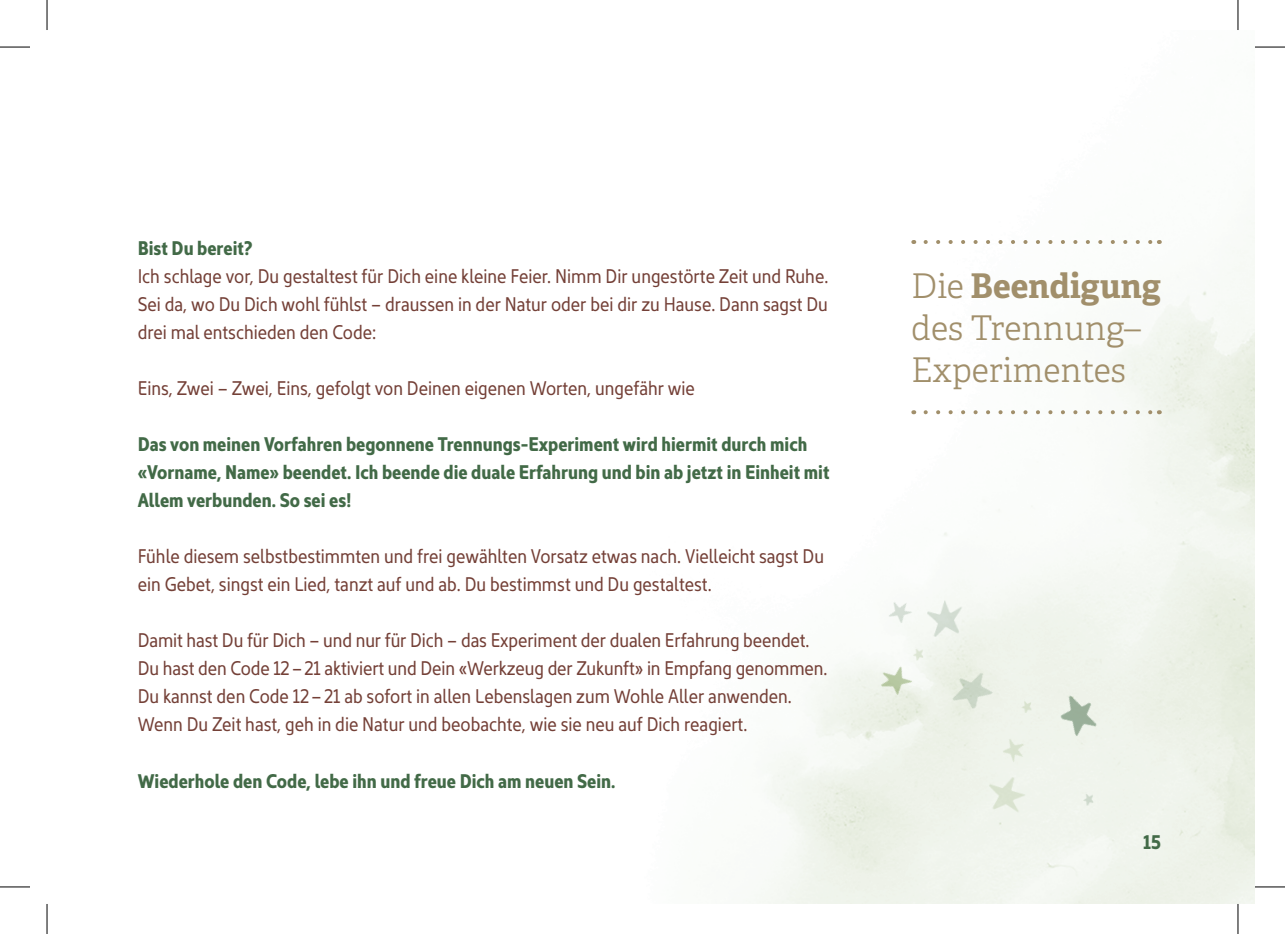
<style>
.page{position:relative;width:1285px;height:934px;background:#fff}
.page>*{position:absolute;margin:0;border:0;box-sizing:border-box;transform-origin:0 0}
.t1{font:34px/42px "Adelle PE Lt";color:#a18f6b}
.t2{font:700 34px "Adelle PE";color:#a18f6b}
.t3{font:20px/28px "Kyrial Sans Pro Regular Cond";color:#744037}
.t4{font:20px/28px "Kyrial Sans Pro Bold Cond";color:#426a47}
.s1{font-family:"Adelle PE Lt";font-weight:400}
</style>
<div class="page">
<svg style="left:925px;top:240px;width:227px;height:4px"></svg>
<svg style="left:925px;top:410px;width:227px;height:4px"></svg>
<img style="left:922px;top:595px;width:46px;height:46px">
<img style="left:983px;top:772px;width:46px;height:46px">
<img style="left:872px;top:657px;width:47px;height:46px">
<img style="left:940px;top:659px;width:60px;height:60px">
<img style="left:1049px;top:682px;width:60px;height:61px">
<img style="left:1018px;top:698px;width:14px;height:15px">
<img style="left:910px;top:645px;width:13px;height:15px">
<img style="left:1080px;top:790px;width:14px;height:15px">
<img style="left:882px;top:594px;width:35px;height:35px">
<img style="left:995px;top:732px;width:35px;height:35px">
<hr style="left:0;top:47px;width:30px;height:1px;background:#000">
<hr style="left:1255px;top:47px;width:30px;height:1px;background:#000">
<hr style="left:0;top:886px;width:30px;height:1px;background:#000">
<hr style="left:1255px;top:886px;width:30px;height:1px;background:#000">
<hr style="left:47px;top:0;width:1px;height:30px;background:#000">
<hr style="left:47px;top:903px;width:1px;height:30px;background:#000">
<hr style="left:1237px;top:0;width:1px;height:30px;background:#000">
<hr style="left:1237px;top:903px;width:1px;height:30px;background:#000">
<p class="t4" style="left:138px;top:232px;width:116px">Bist Du bereit?</p>
<p class="t3" style="left:138px;top:261px;width:692px;text-align:justify">Ich schlage vor, Du gestaltest für Dich eine kleine Feier. Nimm Dir ungestörte Zeit und Ruhe.<br>Sei da, wo Du Dich wohl fühlst – draussen in der Natur oder bei dir zu Hause. Dann sagst Du drei mal entschieden den Code:</p>
<p class="t3" style="left:138px;top:373px;width:559px">Eins, Zwei – Zwei, Eins, gefolgt von Deinen eigenen Worten, ungefähr wie</p>
<p class="t4" style="left:138px;top:428px;width:693px">Das von meinen Vorfahren begonnene Trennungs-Experiment wird hiermit durch mich «Vorname, Name» beendet. Ich beende die duale Erfahrung und bin ab jetzt in Einheit mit<br>Allem verbunden. So sei es!</p>
<p class="t3" style="left:138px;top:541px;width:688px">Fühle diesem selbstbestimmten und frei gewählten Vorsatz etwas nach. Vielleicht sagst Du ein Gebet, singst ein Lied, tanzt auf und ab. Du bestimmst und Du gestaltest.</p>
<p class="t3" style="left:138px;top:625px;width:691px">Damit hast Du für Dich – und nur für Dich – das Experiment der dualen Erfahrung beendet.<br>Du hast den Code 12 – 21 aktiviert und Dein «Werkzeug der Zukunft» in Empfang genommen.<br>Du kannst den Code 12 – 21 ab sofort in allen Lebenslagen zum Wohle Aller anwenden.<br>Wenn Du Zeit hast, geh in die Natur und beobachte, wie sie neu auf Dich reagiert.</p>
<p class="t4" style="left:138px;top:764px;width:479px">Wiederhole den Code, lebe ihn und freue Dich am neuen Sein.</p>
<h1 class="t2" style="left:911px;top:261px;width:251px"><span class="s1">Die</span> Beendigung</h1>
<h1 class="t1" style="left:911px;top:306px;width:231px">des Trennung–<br>Experimentes</h1>
<p class="t4" style="left:1143px;top:826px;width:19px">15</p>
</div>
